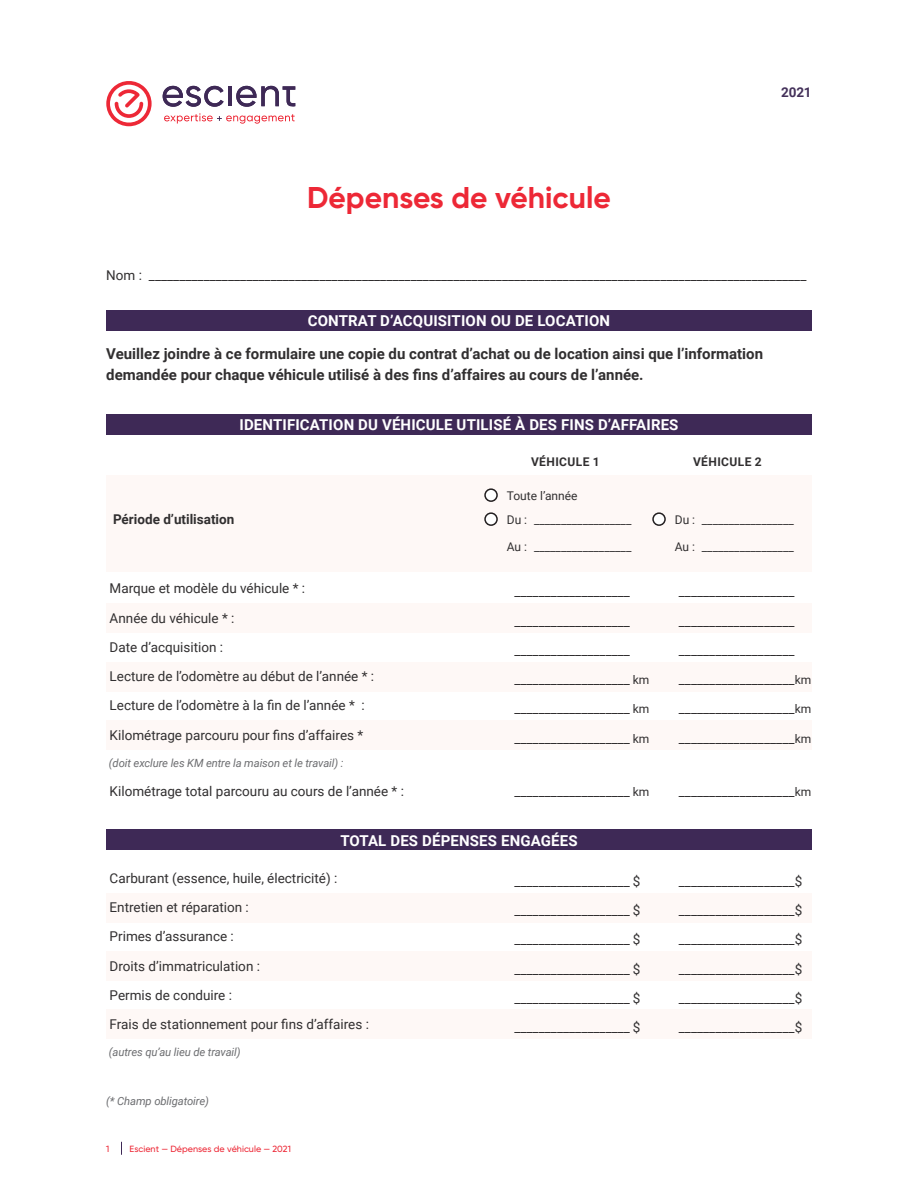
<style>
.page{position:relative;width:918px;height:1188px;background:#fff}
.page>*{position:absolute;margin:0;border:0;box-sizing:border-box;transform-origin:0 0}
.t1{font:700 30px "Gilroy";color:#ed2836}
.t2{font:700 15px/21px "Roboto";color:#312f30}
.t3{font:700 15px "Roboto";letter-spacing:.01em;color:#fff}
.Paragraph_Style_1{font:13.5px "Roboto";color:#312f30}
.t4{font:700 13.5px "Roboto";color:#312f30}
.t5{font:700 13.5px "Roboto";color:#44315a}
.t6{font:12px "Roboto";color:#312f30}
.t7{font:700 12px "Roboto";letter-spacing:.035em;color:#312f30}
.t8{font:italic 11.25px "Roboto";letter-spacing:-.01em;color:#6c6d70}
.t9{font:500 9px "Gilroy";color:#ed2836}
.s1{font-size:12px}
</style>
<div class="page">
<div style="left:106px;top:603px;width:706px;height:30px;background:#fef8f6"></div>
<div style="left:106px;top:662px;width:706px;height:30px;background:#fef8f6"></div>
<div style="left:106px;top:720px;width:706px;height:30px;background:#fef8f6"></div>
<div style="left:106px;top:893px;width:706px;height:30px;background:#fef8f6"></div>
<div style="left:106px;top:951px;width:706px;height:30px;background:#fef8f6"></div>
<div style="left:106px;top:1009px;width:706px;height:30px;background:#fef8f6"></div>
<svg style="left:121px;top:1142px;width:1px;height:13px"></svg>
<div style="left:106px;top:475px;width:706px;height:97px;background:#fef8f6"></div>
<div style="left:106px;top:310px;width:706px;height:21px;background:#3e2956"></div>
<div style="left:106px;top:414px;width:706px;height:20px;background:#3e2956"></div>
<div style="left:106px;top:830px;width:706px;height:20px;background:#3e2956"></div>
<div style="left:485px;top:489px;width:12px;height:12px;background:#fff;border-radius:50%"></div>
<div style="left:484px;top:488px;width:14px;height:14px;border:2px solid #231f20;border-radius:50%"></div>
<div style="left:485px;top:513px;width:12px;height:12px;background:#fff;border-radius:50%"></div>
<div style="left:484px;top:512px;width:14px;height:14px;border:2px solid #231f20;border-radius:50%"></div>
<div style="left:653px;top:513px;width:12px;height:12px;background:#fff;border-radius:50%"></div>
<div style="left:652px;top:512px;width:14px;height:14px;border:2px solid #231f20;border-radius:50%"></div>
<svg style="left:106px;top:81px;width:46px;height:45px"></svg>
<svg style="left:163px;top:86px;width:61px;height:21px"></svg>
<hr style="left:228px;top:86px;width:3px;height:20px;background:#3e2956">
<svg style="left:236px;top:86px;width:59px;height:21px"></svg>
<svg style="left:164px;top:113px;width:131px;height:11px"></svg>
<p class="t1" style="left:307px;top:178px;width:305px">Dépenses de véhicule</p>
<p class="t5" style="left:781px;top:83px;width:32px">2021</p>
<p class="Paragraph_Style_1" style="left:106px;top:266px;width:702px">Nom : ____________________________________________________________________________________________________________</p>
<p class="t3" style="left:308px;top:310px;width:304px">CONTRAT D’ACQUISITION OU DE LOCATION</p>
<p class="t2" style="left:106px;top:343px;width:658px">Veuillez joindre à ce formulaire une copie du contrat d’achat ou de location ainsi que l’information demandée pour chaque véhicule utilisé à des fins d’affaires au cours de l’année.</p>
<p class="t3" style="left:240px;top:414px;width:441px">IDENTIFICATION DU VÉHICULE UTILISÉ À DES FINS D’AFFAIRES</p>
<p class="t7" style="left:531px;top:453px;width:70px">VÉHICULE 1</p>
<p class="t7" style="left:693px;top:453px;width:70px">VÉHICULE 2</p>
<p class="t6" style="left:507px;top:487px;width:72px">Toute l’année</p>
<p class="t4" style="left:113px;top:509px;width:123px">Période d’utilisation</p>
<p class="t6" style="left:507px;top:511px;width:126px">Du : __________________</p>
<p class="t6" style="left:675px;top:511px;width:121px">Du : _________________</p>
<p class="t6" style="left:507px;top:538px;width:126px">Au : __________________</p>
<p class="t6" style="left:675px;top:538px;width:121px">Au : _________________</p>
<p class="Paragraph_Style_1" style="left:110px;top:579px;width:197px">Marque et modèle du véhicule * :</p>
<p class="Paragraph_Style_1" style="left:514px;top:582px;width:117px">___________________</p>
<p class="Paragraph_Style_1" style="left:679px;top:582px;width:117px">___________________</p>
<p class="Paragraph_Style_1" style="left:110px;top:608px;width:126px">Année du véhicule * :</p>
<p class="Paragraph_Style_1" style="left:514px;top:611px;width:117px">___________________</p>
<p class="Paragraph_Style_1" style="left:679px;top:611px;width:117px">___________________</p>
<p class="Paragraph_Style_1" style="left:110px;top:638px;width:115px">Date d’acquisition :</p>
<p class="Paragraph_Style_1" style="left:514px;top:641px;width:117px">___________________</p>
<p class="Paragraph_Style_1" style="left:679px;top:641px;width:117px">___________________</p>
<p class="Paragraph_Style_1" style="left:110px;top:667px;width:266px">Lecture de l’odomètre au début de l’année * :</p>
<p class="Paragraph_Style_1" style="left:514px;top:670px;width:137px">___________________ <span class="s1">km</span></p>
<p class="Paragraph_Style_1" style="left:679px;top:670px;width:134px">___________________<span class="s1">km</span></p>
<p class="Paragraph_Style_1" style="left:110px;top:696px;width:257px">Lecture de l’odomètre à la fin de l’année * :</p>
<p class="Paragraph_Style_1" style="left:514px;top:699px;width:137px">___________________ <span class="s1">km</span></p>
<p class="Paragraph_Style_1" style="left:679px;top:699px;width:134px">___________________<span class="s1">km</span></p>
<p class="Paragraph_Style_1" style="left:110px;top:725px;width:255px">Kilométrage parcouru pour fins d’affaires *</p>
<p class="Paragraph_Style_1" style="left:514px;top:728px;width:137px">___________________ <span class="s1">km</span></p>
<p class="Paragraph_Style_1" style="left:679px;top:728px;width:134px">___________________<span class="s1">km</span></p>
<p class="t8" style="left:109px;top:755px;width:236px">(doit exclure les KM entre la maison et le travail) :</p>
<p class="Paragraph_Style_1" style="left:110px;top:782px;width:296px">Kilométrage total parcouru au cours de l’année * :</p>
<p class="Paragraph_Style_1" style="left:514px;top:782px;width:137px">___________________ <span class="s1">km</span></p>
<p class="Paragraph_Style_1" style="left:679px;top:782px;width:134px">___________________<span class="s1">km</span></p>
<p class="t3" style="left:340px;top:830px;width:239px">TOTAL DES DÉPENSES ENGAGÉES</p>
<p class="Paragraph_Style_1" style="left:110px;top:868px;width:229px">Carburant (essence, huile, électricité) :</p>
<p class="Paragraph_Style_1" style="left:514px;top:871px;width:127px">___________________ $</p>
<p class="Paragraph_Style_1" style="left:679px;top:871px;width:125px">___________________$</p>
<p class="Paragraph_Style_1" style="left:110px;top:898px;width:141px">Entretien et réparation :</p>
<p class="Paragraph_Style_1" style="left:514px;top:901px;width:127px">___________________ $</p>
<p class="Paragraph_Style_1" style="left:679px;top:901px;width:125px">___________________$</p>
<p class="Paragraph_Style_1" style="left:110px;top:927px;width:126px">Primes d’assurance :</p>
<p class="Paragraph_Style_1" style="left:514px;top:930px;width:127px">___________________ $</p>
<p class="Paragraph_Style_1" style="left:679px;top:930px;width:125px">___________________$</p>
<p class="Paragraph_Style_1" style="left:110px;top:956px;width:152px">Droits d’immatriculation :</p>
<p class="Paragraph_Style_1" style="left:514px;top:959px;width:127px">___________________ $</p>
<p class="Paragraph_Style_1" style="left:679px;top:959px;width:125px">___________________$</p>
<p class="Paragraph_Style_1" style="left:110px;top:985px;width:124px">Permis de conduire :</p>
<p class="Paragraph_Style_1" style="left:514px;top:988px;width:127px">___________________ $</p>
<p class="Paragraph_Style_1" style="left:679px;top:988px;width:125px">___________________$</p>
<p class="Paragraph_Style_1" style="left:110px;top:1015px;width:261px">Frais de stationnement pour fins d’affaires :</p>
<p class="Paragraph_Style_1" style="left:514px;top:1018px;width:127px">___________________ $</p>
<p class="Paragraph_Style_1" style="left:679px;top:1018px;width:125px">___________________$</p>
<p class="t8" style="left:109px;top:1044px;width:133px">(autres qu’au lieu de travail)</p>
<p class="t8" style="left:106px;top:1093px;width:104px">(* Champ obligatoire)</p>
<p class="t9" style="left:106px;top:1143px;width:5px">1</p>
<p class="t9" style="left:130px;top:1143px;width:163px">Escient — Dépenses de véhicule — 2021</p>
</div>
